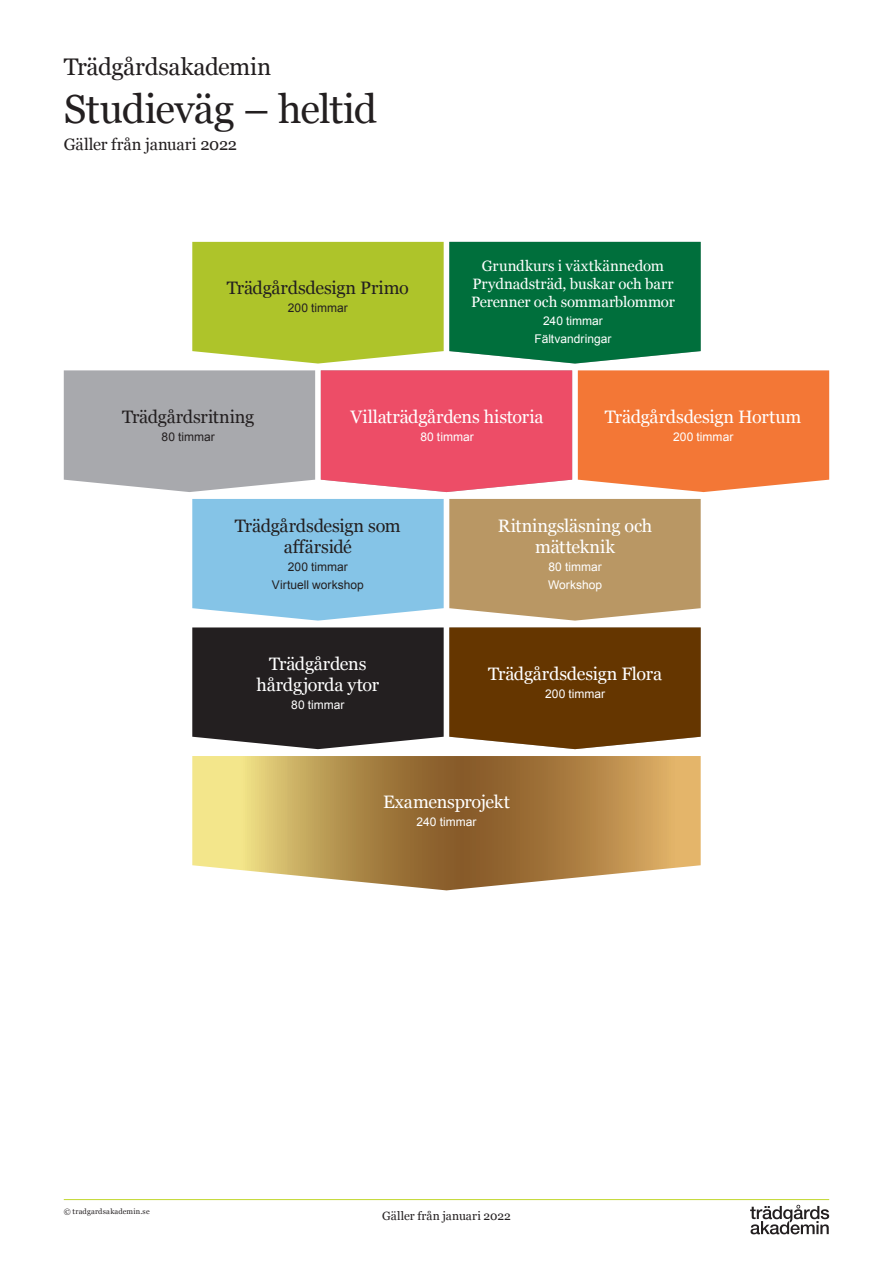
<style>
.page{position:relative;width:893px;height:1263px;background:#fff}
.page>*{position:absolute;margin:0;border:0;box-sizing:border-box;transform-origin:0 0}
.t1{font:40.5px "Georgia";letter-spacing:-.02em;color:#231f20}
.t2{font:24px "Georgia";letter-spacing:-.015em;color:#231f20}
.t3{font:18px "Georgia";letter-spacing:-.015em;color:#fff}
.t4{font:18px "Georgia";letter-spacing:-.015em;color:#231f20}
.t5{font:16.5px "Georgia";letter-spacing:-.005em;color:#231f20}
.t6{font:15px/18px "Georgia";letter-spacing:-.005em;color:#fff}
.t7{font:12px "Arial";color:#fff}
.t8{font:12px "Arial";color:#231f20}
.t9{font:12px "Georgia";letter-spacing:.005em;color:#231f20}
.t10{font:7.5px "Georgia";letter-spacing:.025em;color:#231f20}
</style>
<div class="page">
<svg style="left:750px;top:1205px;width:79px;height:29px"></svg>
<hr style="left:64px;top:1199px;width:765px;height:1px;background:#c1d72f">
<svg style="left:192px;top:756px;width:509px;height:134px;background:#bd9b5f"></svg>
<svg style="left:192px;top:627px;width:509px;height:122px;background:#4f381f"></svg>
<svg style="left:192px;top:499px;width:509px;height:122px;background:#a5b2ab"></svg>
<svg style="left:192px;top:242px;width:509px;height:122px;background:#62a040"></svg>
<div style="left:64px;top:370px;width:251px;height:122px;background:#a8a9ad"></div>
<div style="left:321px;top:370px;width:251px;height:122px;background:#ed4d67"></div>
<div style="left:578px;top:370px;width:251px;height:122px;background:#f37736"></div>
<p class="t2" style="left:64px;top:49px;width:209px">Trädgårdsakademin</p>
<p class="t1" style="left:64px;top:80px;width:315px">Studieväg – heltid</p>
<p class="t5" style="left:64px;top:132px;width:175px">Gäller från januari 2022</p>
<p class="t4" style="left:227px;top:275px;width:183px">Trädgårdsdesign Primo</p>
<p class="t8" style="left:288px;top:300px;width:62px">200 timmar</p>
<p class="t6" style="left:482px;top:256px;width:184px">Grundkurs i växtkännedom</p>
<p class="t6" style="left:471px;top:274px;width:205px">Prydnadsträd, buskar och barr<br>Perenner och sommarblommor</p>
<p class="t7" style="left:543px;top:313px;width:61px">240 timmar</p>
<p class="t7" style="left:535px;top:331px;width:78px">Fältvandringar</p>
<p class="t4" style="left:122px;top:404px;width:134px">Trädgårdsritning</p>
<p class="t8" style="left:161px;top:429px;width:55px">80 timmar</p>
<p class="t3" style="left:351px;top:404px;width:194px">Villaträdgårdens historia</p>
<p class="t7" style="left:420px;top:429px;width:55px">80 timmar</p>
<p class="t3" style="left:605px;top:404px;width:198px">Trädgårdsdesign Hortum</p>
<p class="t7" style="left:673px;top:429px;width:62px">200 timmar</p>
<p class="t4" style="left:235px;top:513px;width:167px">Trädgårdsdesign som</p>
<p class="t4" style="left:284px;top:534px;width:70px">affärsidé</p>
<p class="t8" style="left:288px;top:559px;width:62px">200 timmar</p>
<p class="t8" style="left:272px;top:577px;width:93px">Virtuell workshop</p>
<p class="t3" style="left:269px;top:650px;width:99px">Trädgårdens</p>
<p class="t3" style="left:257px;top:671px;width:124px">hårdgjorda ytor</p>
<p class="t7" style="left:291px;top:696px;width:55px">80 timmar</p>
<p class="t3" style="left:498px;top:513px;width:156px">Ritningsläsning och</p>
<p class="t3" style="left:535px;top:534px;width:81px">mätteknik</p>
<p class="t7" style="left:548px;top:559px;width:55px">80 timmar</p>
<p class="t7" style="left:548px;top:577px;width:56px">Workshop</p>
<p class="t3" style="left:488px;top:661px;width:175px">Trädgårdsdesign Flora</p>
<p class="t7" style="left:545px;top:686px;width:62px">200 timmar</p>
<p class="t10" style="left:64px;top:1206px;width:87px">© tradgardsakademin.se</p>
<p class="t3" style="left:383px;top:789px;width:128px">Examensprojekt</p>
<p class="t7" style="left:417px;top:814px;width:61px">240 timmar</p>
<p class="t9" style="left:382px;top:1207px;width:130px">Gäller från januari 2022</p>
</div>
